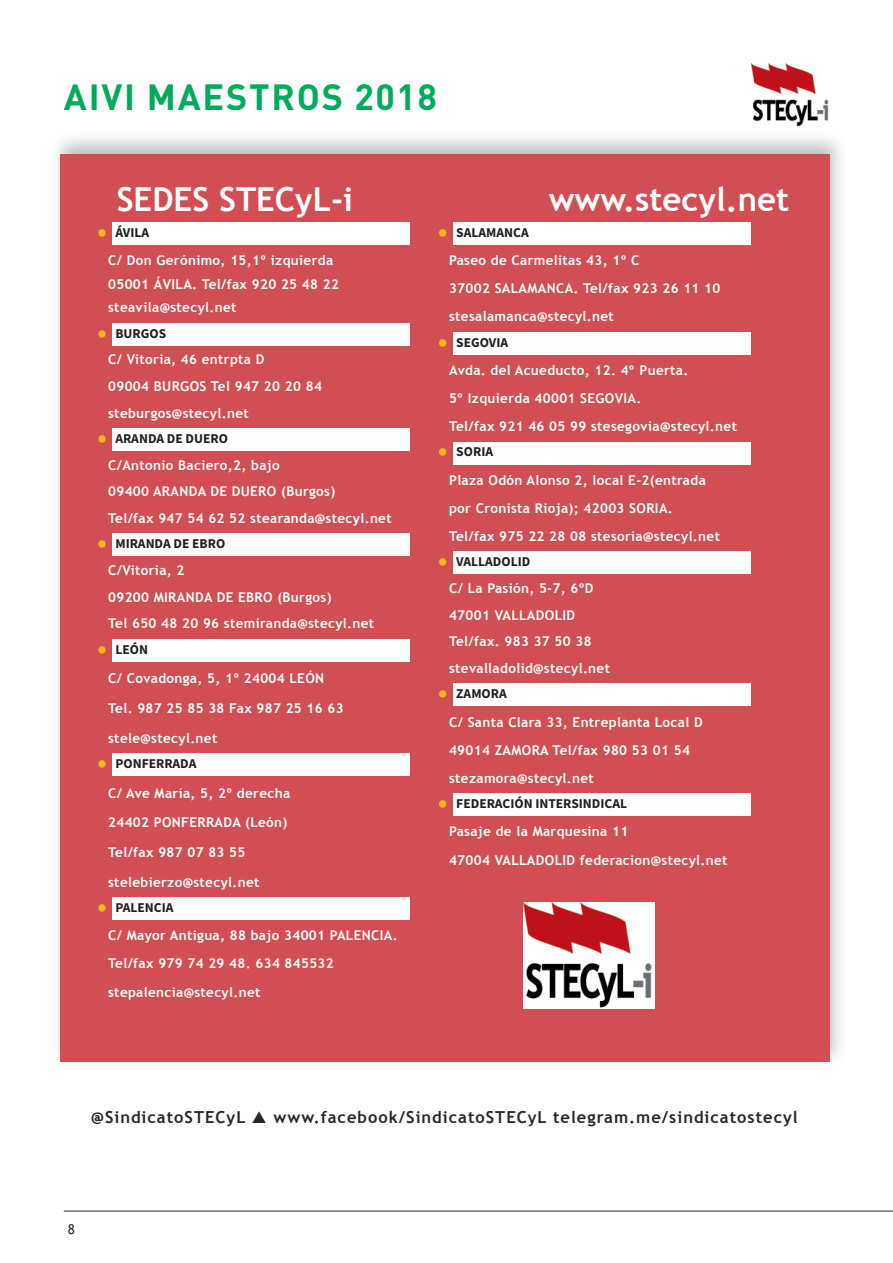
<style>
.page{position:relative;width:893px;height:1263px;background:#fff}
.page>*{position:absolute;margin:0;border:0;box-sizing:border-box;transform-origin:0 0}
.t1{font:700 36px "DIN Pro";letter-spacing:.05em;color:#00ab5b}
.t2{font:700 33px "Trebuchet MS";color:#fff}
.t3{font:700 16.5px "Trebuchet MS";letter-spacing:.06em;color:#262825}
.t4{font:700 13.5px/28.2px "Trebuchet MS";letter-spacing:.025em;color:#fff}
.t5{font:700 13.5px "Source Sans Pro";color:#231f20}
.t6{font:13.5px "Trebuchet MS";color:#262825}
.s1{font-size:27px;color:#fcb814}
</style>
<div class="page">
<div style="left:49px;top:130px;width:800px;height:939px;background:#231f20;opacity:.28"></div>
<div style="left:60px;top:154px;width:769px;height:908px;background:#d14f54"></div>
<div style="left:112px;top:222px;width:298px;height:23px;background:#fff"></div>
<div style="left:112px;top:323px;width:298px;height:22px;background:#fff"></div>
<div style="left:112px;top:428px;width:298px;height:23px;background:#fff"></div>
<div style="left:112px;top:534px;width:298px;height:22px;background:#fff"></div>
<div style="left:112px;top:639px;width:298px;height:22px;background:#fff"></div>
<div style="left:112px;top:753px;width:298px;height:23px;background:#fff"></div>
<div style="left:112px;top:897px;width:298px;height:23px;background:#fff"></div>
<div style="left:453px;top:222px;width:298px;height:23px;background:#fff"></div>
<div style="left:453px;top:332px;width:298px;height:22px;background:#fff"></div>
<div style="left:453px;top:442px;width:298px;height:22px;background:#fff"></div>
<div style="left:453px;top:552px;width:298px;height:22px;background:#fff"></div>
<div style="left:453px;top:684px;width:298px;height:22px;background:#fff"></div>
<div style="left:453px;top:793px;width:298px;height:23px;background:#fff"></div>
<img style="left:524px;top:902px;width:131px;height:106px">
<hr style="left:64px;top:1211px;width:829px;height:1px;background:#262825">
<img style="left:752px;top:64px;width:77px;height:62px">
<h1 class="t1" style="left:64px;top:72px;width:375px">AIVI MAESTROS 2018</h1>
<h2 class="t2" style="left:117px;top:179px;width:238px">SEDES STECyL-i</h2>
<h2 class="t2" style="left:549px;top:179px;width:242px">www.stecyl.net</h2>
<p class="t5" style="left:97px;top:223px;width:53px"><span class="s1">•</span> ÁVILA</p>
<p class="t4" style="left:108px;top:248px;width:232px;line-height:23.7px">C/ Don Gerónimo, 15,1º izquierda<br>05001 ÁVILA. Tel/fax 920 25 48 22 steavila@stecyl.net</p>
<p class="t5" style="left:97px;top:324px;width:70px"><span class="s1">•</span> BURGOS</p>
<p class="t4" style="left:108px;top:346px;width:215px;line-height:26.7px">C/ Vitoria, 46 entrpta D<br>09004 BURGOS Tel 947 20 20 84 steburgos@stecyl.net</p>
<p class="t5" style="left:97px;top:429px;width:132px"><span class="s1">•</span> ARANDA DE DUERO</p>
<p class="t4" style="left:108px;top:451px;width:285px;line-height:26.7px">C/Antonio Baciero,2, bajo<br>09400 ARANDA DE DUERO (Burgos)<br>Tel/fax 947 54 62 52 stearanda@stecyl.net</p>
<p class="t5" style="left:97px;top:535px;width:129px"><span class="s1">•</span> MIRANDA DE EBRO</p>
<p class="t4" style="left:108px;top:557px;width:268px;line-height:26.7px">C/Vitoria, 2<br>09200 MIRANDA DE EBRO (Burgos)<br>Tel 650 48 20 96 stemiranda@stecyl.net</p>
<p class="t5" style="left:97px;top:640px;width:52px"><span class="s1">•</span> LEÓN</p>
<p class="t4" style="left:108px;top:664px;width:217px">C/ Covadonga, 5, 1º 24004 LEÓN</p>
<p class="t4" style="left:108px;top:693px;width:237px;line-height:29.7px">Tel. 987 25 85 38 Fax 987 25 16 63 stele@stecyl.net</p>
<p class="t5" style="left:97px;top:754px;width:101px"><span class="s1">•</span> PONFERRADA</p>
<p class="t4" style="left:108px;top:779px;width:184px">C/ Ave María, 5, 2º derecha</p>
<p class="t4" style="left:108px;top:808px;width:181px;line-height:29.7px">24402 PONFERRADA (León)<br>Tel/fax 987 07 83 55</p>
<p class="t4" style="left:108px;top:868px;width:153px">stelebierzo@stecyl.net</p>
<p class="t5" style="left:97px;top:898px;width:78px"><span class="s1">•</span> PALENCIA</p>
<p class="t4" style="left:108px;top:921px;width:291px">C/ Mayor Antigua, 88 bajo 34001 PALENCIA.<br>Tel/fax 979 74 29 48. 634 845532 stepalencia@stecyl.net</p>
<p class="t5" style="left:438px;top:223px;width:92px"><span class="s1">•</span> SALAMANCA</p>
<p class="t4" style="left:449px;top:246px;width:273px">Paseo de Carmelitas 43, 1º C<br>37002 SALAMANCA. Tel/fax 923 26 11 10 stesalamanca@stecyl.net</p>
<p class="t5" style="left:438px;top:333px;width:71px"><span class="s1">•</span> SEGOVIA</p>
<p class="t4" style="left:449px;top:356px;width:289px">Avda. del Acueducto, 12. 4º Puerta.<br>5º Izquierda 40001 SEGOVIA.<br>Tel/fax 921 46 05 99 stesegovia@stecyl.net</p>
<p class="t5" style="left:438px;top:443px;width:56px"><span class="s1">•</span> SORIA</p>
<p class="t4" style="left:449px;top:466px;width:272px">Plaza Odón Alonso 2, local E-2(entrada por Cronista Rioja); 42003 SORIA.<br>Tel/fax 975 22 28 08 stesoria@stecyl.net</p>
<p class="t5" style="left:438px;top:553px;width:94px"><span class="s1">•</span> VALLADOLID</p>
<p class="t4" style="left:449px;top:575px;width:162px;line-height:26.7px">C/ La Pasión, 5-7, 6ºD<br>47001 VALLADOLID<br>Tel/fax. 983 37 50 38 stevalladolid@stecyl.net</p>
<p class="t5" style="left:438px;top:685px;width:70px"><span class="s1">•</span> ZAMORA</p>
<p class="t4" style="left:449px;top:708px;width:255px">C/ Santa Clara 33, Entreplanta Local D<br>49014 ZAMORA Tel/fax 980 53 01 54 stezamora@stecyl.net</p>
<p class="t5" style="left:438px;top:794px;width:190px"><span class="s1">•</span> FEDERACIÓN INTERSINDICAL</p>
<p class="t4" style="left:449px;top:817px;width:280px">Pasaje de la Marquesina 11<br>47004 VALLADOLID federacion@stecyl.net</p>
<p class="t3" style="left:91px;top:1107px;width:708px">@SindicatoSTECyL ▲ www.facebook/SindicatoSTECyL telegram.me/sindicatostecyl</p>
<p class="t6" style="left:68px;top:1221px;width:9px">8</p>
</div>
